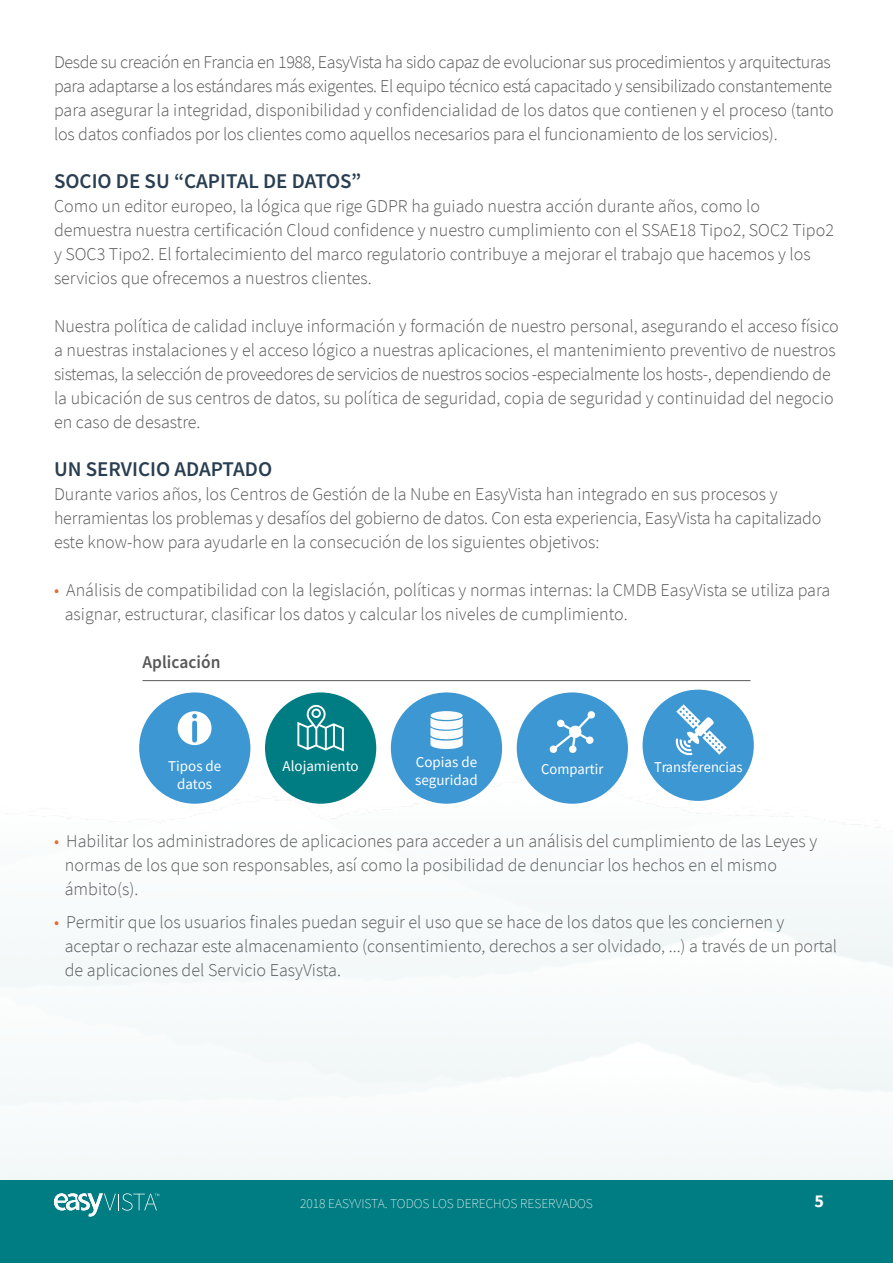
<style>
.page{position:relative;width:893px;height:1263px;background:#fff}
.page>*{position:absolute;margin:0;border:0;box-sizing:border-box;transform-origin:0 0}
.t1{font:600 21px "Source Sans Pro";color:#293e51}
.t2{font:300 18px/24px "Source Sans Pro";color:#59595b}
.t3{font:300 18px/24px "Source Sans Pro";letter-spacing:-.02em;color:#59595b}
.t4{font:600 18px "Source Sans Pro";color:#58585a}
.t5{font:700 18px "Source Sans Pro";color:#fff}
.t6{font:15px/18px "Source Sans Pro";color:#fff}
.t7{font:200 13.5px "Source Sans Pro";color:#fff}
.s1{color:#e96a28}
</style>
<div class="page">
<img style="left:0;top:680px;width:893px;height:500px">
<div style="left:0;top:1180px;width:893px;height:83px;background:#007d82"></div>
<svg style="left:54px;top:1193px;width:105px;height:23px"></svg>
<hr style="left:142px;top:680px;width:608px;height:1px;background:#58585a">
<div style="left:139px;top:692px;width:111px;height:112px;background:#3d97d3;border-radius:50%"></div>
<div style="left:265px;top:692px;width:111px;height:112px;background:#007d83;border-radius:50%"></div>
<div style="left:391px;top:692px;width:111px;height:112px;background:#3d97d3;border-radius:50%"></div>
<div style="left:517px;top:692px;width:111px;height:112px;background:#3d97d3;border-radius:50%"></div>
<div style="left:643px;top:690px;width:111px;height:111px;background:#3d97d3;border-radius:50%"></div>
<svg style="left:178px;top:711px;width:34px;height:34px"></svg>
<svg style="left:297px;top:705px;width:47px;height:46px"></svg>
<div style="left:431px;top:711px;width:32px;height:9px;background:#fff;border-radius:50%"></div>
<svg style="left:430px;top:718px;width:33px;height:31px"></svg>
<svg style="left:549px;top:711px;width:46px;height:42px"></svg>
<svg style="left:675px;top:704px;width:52px;height:52px"></svg>
<p class="t3" style="left:54px;top:50px;width:781px">Desde su creación en Francia en 1988, EasyVista ha sido capaz de evolucionar sus procedimientos y arquitecturas para adaptarse a los estándares más exigentes. El equipo técnico está capacitado y sensibilizado constantemente para asegurar la integridad, disponibilidad y confidencialidad de los datos que contienen y el proceso (tanto los datos confiados por los clientes como aquellos necesarios para el funcionamiento de los servicios).</p>
<p class="t1" style="left:54px;top:167px;width:309px">SOCIO DE SU “CAPITAL DE DATOS”</p>
<p class="t2" style="left:54px;top:194px;width:781px">Como un editor europeo, la lógica que rige GDPR ha guiado nuestra acción durante años, como lo demuestra nuestra certificación Cloud confidence y nuestro cumplimiento con el SSAE18 Tipo2, SOC2 Tipo2 y SOC3 Tipo2. El fortalecimiento del marco regulatorio contribuye a mejorar el trabajo que hacemos y los servicios que ofrecemos a nuestros clientes.</p>
<p class="t2" style="left:54px;top:314px;width:786px">Nuestra política de calidad incluye información y formación de nuestro personal, asegurando el acceso físico a nuestras instalaciones y el acceso lógico a nuestras aplicaciones, el mantenimiento preventivo de nuestros sistemas, la selección de proveedores de servicios de nuestros socios -especialmente los hosts-, dependiendo de la ubicación de sus centros de datos, su política de seguridad, copia de seguridad y continuidad del negocio en caso de desastre.</p>
<p class="t1" style="left:54px;top:455px;width:220px">UN SERVICIO ADAPTADO</p>
<p class="t2" style="left:54px;top:482px;width:769px">Durante varios años, los Centros de Gestión de la Nube en EasyVista han integrado en sus procesos y herramientas los problemas y desafíos del gobierno de datos. Con esta experiencia, EasyVista ha capitalizado este know-how para ayudarle en la consecución de los siguientes objetivos:</p>
<p class="t2" style="left:65px;top:578px;width:767px;text-indent:-11px"><span class="s1">•</span> Análisis de compatibilidad con la legislación, políticas y normas internas: la CMDB EasyVista se utiliza para asignar, estructurar, clasificar los datos y calcular los niveles de cumplimiento.</p>
<p class="t4" style="left:142px;top:650px;width:79px">Aplicación</p>
<p class="t6" style="left:168px;top:757px;width:55px">Tipos de</p>
<p class="t6" style="left:283px;top:757px;width:78px">Alojamiento</p>
<p class="t6" style="left:177px;top:775px;width:36px">datos</p>
<p class="t6" style="left:415px;top:752px;width:64px">Copias de seguridad</p>
<p class="t6" style="left:541px;top:760px;width:64px">Compartir</p>
<p class="t6" style="left:654px;top:758px;width:90px">Transferencias</p>
<p class="t2" style="left:65px;top:829px;width:754px;text-indent:-11px"><span class="s1">•</span> Habilitar los administradores de aplicaciones para acceder a un análisis del cumplimiento de las Leyes y normas de los que son responsables, así como la posibilidad de denunciar los hechos en el mismo ámbito(s).</p>
<p class="t2" style="left:65px;top:910px;width:774px;text-indent:-11px"><span class="s1">•</span> Permitir que los usuarios finales puedan seguir el uso que se hace de los datos que les conciernen y aceptar o rechazar este almacenamiento (consentimiento, derechos a ser olvidado, ...) a través de un portal de aplicaciones del Servicio EasyVista.</p>
<p class="t7" style="left:300px;top:1196px;width:294px">2018 EASYVISTA. TODOS LOS DERECHOS RESERVADOS</p>
<p class="t5" style="left:814px;top:1189px;width:11px">5</p>
</div>
